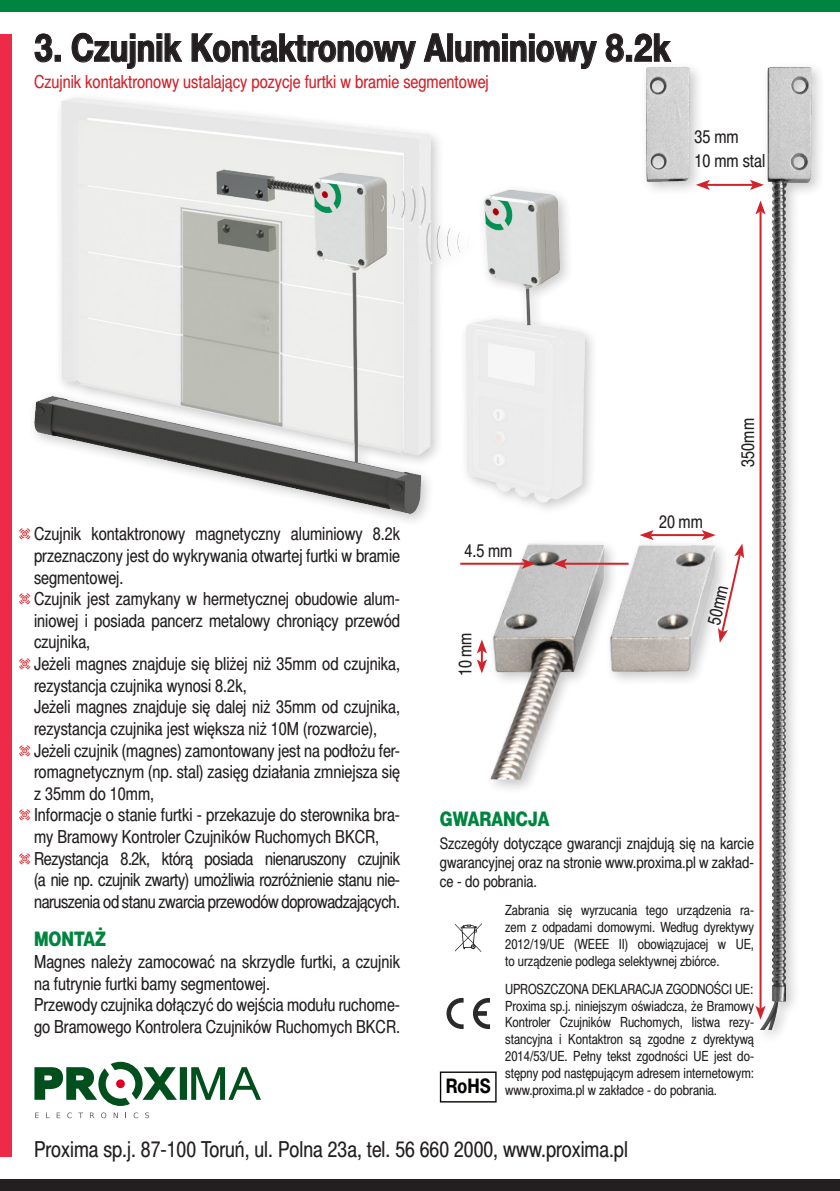
<style>
.page{position:relative;width:840px;height:1191px;background:#fff}
.page>*{position:absolute;margin:0;border:0;box-sizing:border-box;transform-origin:0 0}
.t1{font:700 38px "Switzer Cnd EFN";color:#231f20}
.t2{font:22px "Switzer Cnd EFN";color:#231f20}
.t3{font:20px "Switzer Cnd EFN Heavy";color:#008540}
.t4{font:700 20px "Switzer Cnd EFN";color:#040503}
.t5{font:18px/21.6px "Switzer Cnd EFN";color:#231f20;text-align:justify}
.t6{font:18px "Switzer Cnd EFN";color:#d1232a}
.t7{font:16px/19.2px "Switzer Cnd EFN";color:#231f20;text-align:justify}
.t8{font:14px/16.8px "Switzer Cnd EFN";color:#231f20;text-align:justify}
.s1{font-family:"Dingbests";color:#d1232a}
</style>
<div class="page">
<div style="left:0;top:0;width:839px;height:11px;background:#008540"></div>
<div style="left:0;top:1179px;width:839px;height:12px;background:#231f20"></div>
<div style="left:0;top:34px;width:11px;height:1123px;background:#ed2a47"></div>
<div style="left:639px;top:61px;width:186px;height:983px;background:#231f20;opacity:.25"></div>
<img style="left:460px;top:68px;width:351px;height:962px">
<svg style="left:34px;top:33px;width:26px;height:30px"></svg>
<svg style="left:71px;top:32px;width:111px;height:37px"></svg>
<svg style="left:191px;top:33px;width:225px;height:37px"></svg>
<svg style="left:423px;top:33px;width:24px;height:29px"></svg>
<div style="left:447px;top:34px;width:5px;height:27px;border:1px solid #231f20"></div>
<svg style="left:455px;top:34px;width:142px;height:36px"></svg>
<svg style="left:605px;top:33px;width:66px;height:30px"></svg>
<hr style="left:650px;top:534px;width:54px;height:2px;background:#d1232a">
<svg style="left:639px;top:530px;width:14px;height:7px"></svg>
<div style="left:484px;top:537px;width:245px;height:257px;background:#fff"></div>
<img style="left:488px;top:543px;width:219px;height:238px">
<svg style="left:701px;top:530px;width:42px;height:112px"></svg>
<hr style="left:759px;top:211px;width:2px;height:797px;background:#d1232a">
<svg style="left:755px;top:1005px;width:10px;height:14px"></svg>
<svg style="left:755px;top:200px;width:10px;height:14px"></svg>
<hr style="left:706px;top:184px;width:46px;height:2px;background:#d1232a">
<svg style="left:695px;top:180px;width:14px;height:10px"></svg>
<svg style="left:749px;top:180px;width:14px;height:10px"></svg>
<svg style="left:476px;top:639px;width:10px;height:34px"></svg>
<hr style="left:460px;top:563px;width:64px;height:2px;background:#d1232a">
<svg style="left:521px;top:558px;width:14px;height:11px"></svg>
<hr style="left:563px;top:563px;width:65px;height:2px;background:#d1232a">
<svg style="left:552px;top:558px;width:14px;height:11px"></svg>
<svg style="left:35px;top:1112px;width:4px;height:6px"></svg>
<svg style="left:57px;top:1112px;width:3px;height:6px"></svg>
<svg style="left:67px;top:1112px;width:5px;height:6px"></svg>
<svg style="left:78px;top:1112px;width:5px;height:6px"></svg>
<svg style="left:90px;top:1112px;width:4px;height:6px"></svg>
<svg style="left:101px;top:1112px;width:5px;height:6px"></svg>
<svg style="left:114px;top:1112px;width:4px;height:6px"></svg>
<svg style="left:133px;top:1112px;width:5px;height:6px"></svg>
<svg style="left:145px;top:1112px;width:4px;height:6px"></svg>
<svg style="left:34px;top:1061px;width:227px;height:45px"></svg>
<div style="left:116px;top:1079px;width:9px;height:9px;background:#de0024;border-radius:50%"></div>
<div style="left:28px;top:91px;width:570px;height:437px;background:#231f20;opacity:.25"></div>
<img style="left:34px;top:98px;width:550px;height:415px">
<svg style="left:472px;top:998px;width:17px;height:31px"></svg>
<svg style="left:446px;top:998px;width:17px;height:31px"></svg>
<svg style="left:455px;top:922px;width:26px;height:30px"></svg>
<svg style="left:439px;top:1071px;width:57px;height:31px"></svg>
<p class="t1" style="left:34px;top:25px;width:637px">3. Czujnik Kontaktronowy Aluminiowy 8.2k</p>
<p class="t6" style="left:34px;top:71px;width:456px">Czujnik kontaktronowy ustalający pozycje furtki w bramie segmentowej</p>
<p class="t5" style="left:694px;top:126px;width:46px">35 mm</p>
<p class="t5" style="left:694px;top:150px;width:72px">10 mm stal</p>
<p class="t5" style="left:736px;top:466px;width:50px;rotate:-90deg">350mm</p>
<p class="t5" style="left:34px;top:523px;width:367px;text-indent:-17px"><span class="s1">t</span>Czujnik kontaktronowy magnetyczny aluminiowy 8.2k przeznaczony jest do wykrywania otwartej furtki w bramie segmentowej.</p>
<p class="t5" style="left:34px;top:588px;width:367px;text-indent:-17px"><span class="s1">t</span>Czujnik jest zamykany w hermetycznej obudowie alum&shy;iniowej i posiada pancerz metalowy chroniący przewód czujnika,</p>
<p class="t5" style="left:34px;top:653px;width:367px;text-indent:-17px"><span class="s1">t</span>Jeżeli magnes znajduje się bliżej niż 35mm od czujnika, rezystancja czujnika wynosi 8.2k,</p>
<p class="t5" style="left:34px;top:696px;width:367px">Jeżeli magnes znajduje się dalej niż 35mm od czujnika, rezystancja czujnika jest większa niż 10M (rozwarcie),</p>
<p class="t5" style="left:34px;top:739px;width:367px;text-indent:-17px"><span class="s1">t</span>Jeżeli czujnik (magnes) zamontowany jest na podłożu fer&shy;romagnetycznym (np. stal) zasięg działania zmniejsza się z 35mm do 10mm,</p>
<p class="t5" style="left:17px;top:804px;width:384px;text-align:center"><span class="s1">t</span>Informacje o stanie furtki - przekazuje do sterownika bra&shy;my Bramowy Kontroler Czujników Ruchomych BKCR,</p>
<p class="t5" style="left:34px;top:847px;width:367px;text-indent:-17px"><span class="s1">t</span>Rezystancja 8.2k, którą posiada nienaruszony czujnik (a nie np. czujnik zwarty) umożliwia rozróżnienie stanu nie&shy;naruszenia od stanu zwarcia przewodów doprowadzających.</p>
<p class="t3" style="left:34px;top:927px;width:73px">MONTAŻ</p>
<p class="t5" style="left:34px;top:950px;width:367px">Magnes należy zamocować na skrzydle furtki, a czujnik na futrynie furtki bamy segmentowej.</p>
<p class="t5" style="left:34px;top:994px;width:367px">Przewody czujnika dołączyć do wejścia modułu ruchome&shy;go Bramowego Kontrolera Czujników Ruchomych BKCR.</p>
<p class="t5" style="left:464px;top:539px;width:49px">4.5 mm</p>
<p class="t5" style="left:454px;top:676px;width:45px;rotate:-90deg">10 mm</p>
<p class="t3" style="left:439px;top:807px;width:111px">GWARANCJA</p>
<p class="t5" style="left:659px;top:510px;width:45px">20 mm</p>
<p class="t5" style="left:702px;top:622px;width:42px;rotate:-77deg">50mm</p>
<p class="t7" style="left:439px;top:833px;width:315px">Szczegóły dotyczące gwarancji znajdują się na karcie gwarancyjnej oraz na stronie www.proxima.pl w zakład&shy;ce - do pobrania.</p>
<p class="t8" style="left:505px;top:901px;width:250px">Zabrania się wyrzucania tego urządzenia ra&shy;zem z odpadami domowymi. Według dyrektywy 2012/19/UE (WEEE II) obowiązujacej w UE, to urządzenie podlega selektywnej zbiórce.</p>
<p class="t8" style="left:505px;top:980px;width:249px">UPROSZCZONA DEKLARACJA ZGODNOŚCI UE:</p>
<p class="t8" style="left:505px;top:997px;width:250px">Proxima sp.j. niniejszym oświadcza, że Bramowy Kontroler Czujników Ruchomych, listwa rezy&shy;stancyjna i Kontaktron są zgodne z dyrektywą 2014/53/UE. Pełny tekst zgodności UE jest do&shy;stępny pod następującym adresem internetowym:</p>
<p class="t4" style="left:445px;top:1074px;width:46px">RoHS</p>
<p class="t8" style="left:505px;top:1081px;width:213px">www.proxima.pl w zakładce - do pobrania.</p>
<p class="t2" style="left:34px;top:1136px;width:595px">Proxima sp.j. 87-100 Toruń, ul. Polna 23a, tel. 56 660 2000, www.proxima.pl</p>
</div>
